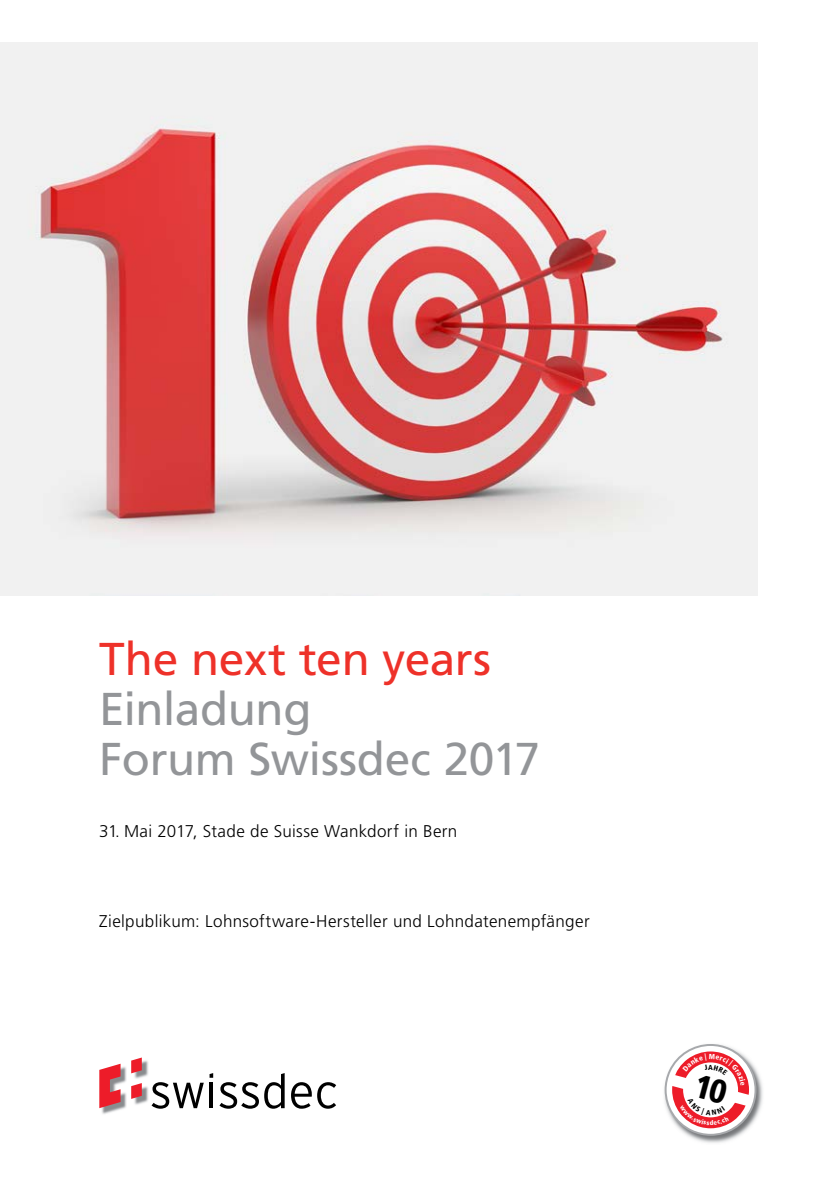
<style>
.page{position:relative;width:840px;height:1191px;background:#fff}
.page>*{position:absolute;margin:0;border:0;box-sizing:border-box;transform-origin:0 0}
.t1{font:46px/50px "Frutiger LT Std";letter-spacing:-.01em;color:#939598}
.t2{font:46px "Frutiger LT Std";letter-spacing:-.005em;color:#ee3129}
.t3{font:300 17px "Frutiger LT Std";letter-spacing:.02em;color:#000}
.t4{font:900 condensed 7.2px "Frutiger LT Std";color:#000}
</style>
<div class="page">
<img style="left:0;top:43px;width:757px;height:552px">
<svg style="left:151px;top:1073px;width:62px;height:35px"></svg>
<svg style="left:219px;top:1073px;width:65px;height:35px"></svg>
<svg style="left:291px;top:1082px;width:20px;height:26px"></svg>
<svg style="left:317px;top:1082px;width:19px;height:26px"></svg>
<img style="left:102px;top:1060px;width:46px;height:54px">
<svg style="left:99px;top:1057px;width:43px;height:51px"></svg>
<img style="left:700px;top:1081px;width:63px;height:62px">
<svg style="left:664px;top:1044px;width:97px;height:97px"></svg>
<h1 class="t2" style="left:99px;top:632px;width:393px">The next ten years</h1>
<h1 class="t1" style="left:99px;top:684px;width:442px">Einladung<br>Forum Swissdec 2017</h1>
<p class="t3" style="left:99px;top:821px;width:359px">31. Mai 2017, Stade de Suisse Wankdorf in Bern</p>
<p class="t3" style="left:99px;top:911px;width:491px">Zielpublikum: Lohnsoftware-Hersteller und Lohndatenempfänger</p>
<p class="t4" style="left:707px;top:1063px;width:6px">A</p>
</div>
